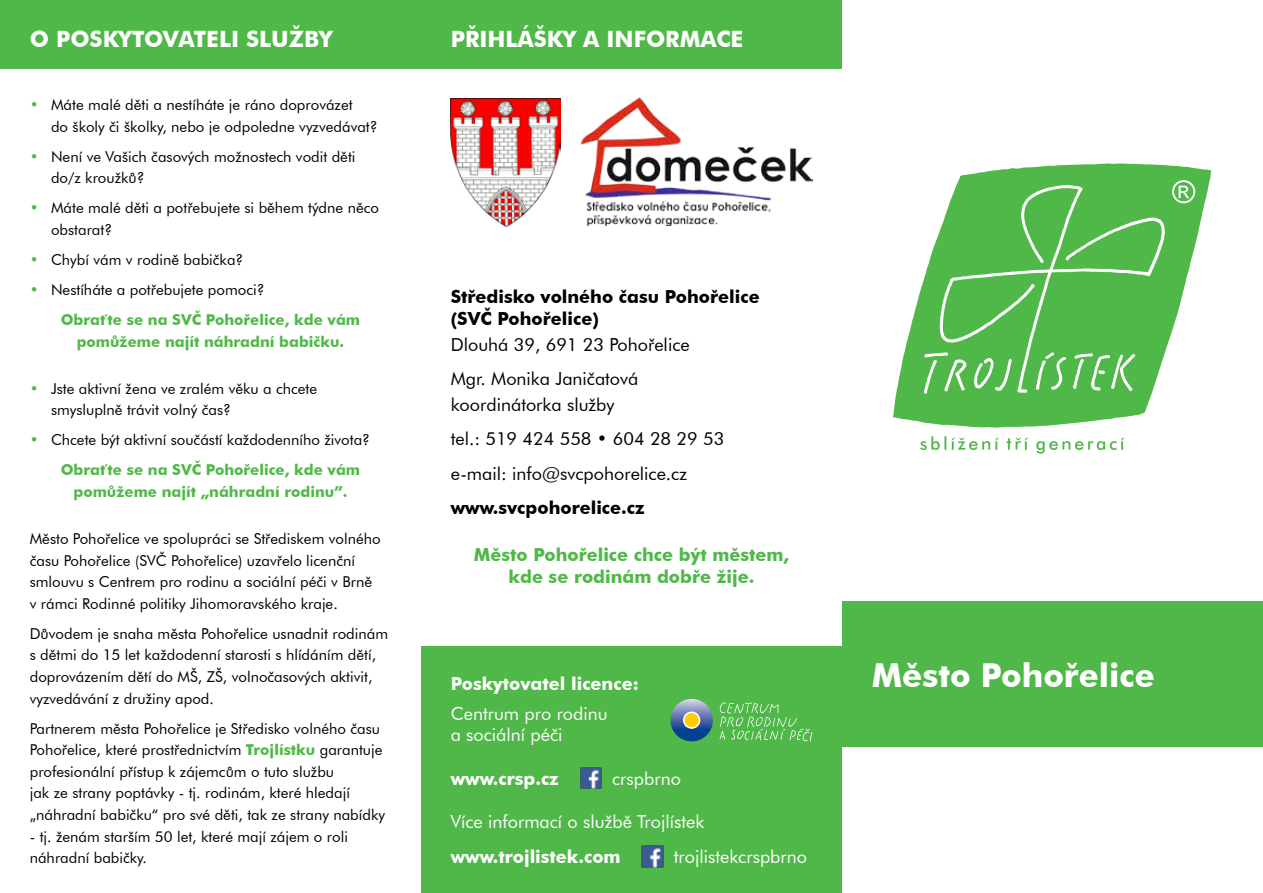
<style>
.page{position:relative;width:1263px;height:893px;background:#fff}
.page>*{position:absolute;margin:0;border:0;box-sizing:border-box;transform-origin:0 0}
.t1{font:700 33px "Futura CE";color:#fff}
.t2{font:700 22.5px "Futura CE";color:#fff}
.t3{font:18px/34.3px "Futura CE";color:#000}
.t4{font:18px/21.6px "Futura CE";color:#fff}
.t5{font:700 18px/21.6px "Futura CE";color:#000}
.t6{font:700 18px/21.6px "Futura CE";color:#50b848;text-align:center}
.t7{font:700 18px "Futura CE";color:#fff}
.t8{font:15px/21.6px "Futura CE";color:#000}
.t9{font:700 15px/30.2px "Futura CE";color:#50b848}
.s1{color:#50b848}
.s2{font-weight:400}
.s3{font-weight:400;color:#000}
.s4{font-weight:700;color:#50b848}
</style>
<div class="page">
<div style="left:421px;top:646px;width:421px;height:247px;background:#50b848"></div>
<svg style="left:893px;top:163px;width:319px;height:265px"></svg>
<svg style="left:920px;top:436px;width:204px;height:17px"></svg>
<svg style="left:924px;top:185px;width:241px;height:209px;fill:#50b848"></svg>
<svg style="left:1172px;top:180px;width:23px;height:23px"></svg>
<div style="left:842px;top:601px;width:421px;height:146px;background:#50b848"></div>
<div style="left:0;top:0;width:842px;height:69px;background:#50b848"></div>
<img style="left:451px;top:99px;width:109px;height:127px">
<img style="left:582px;top:98px;width:230px;height:127px">
<svg style="left:670px;top:699px;width:43px;height:42px"></svg>
<div style="left:685px;top:713px;width:14px;height:14px;background:#ffcb05;border-radius:50%"></div>
<svg style="left:719px;top:702px;width:93px;height:39px"></svg>
<img style="left:580px;top:767px;width:22px;height:22px">
<img style="left:642px;top:846px;width:21px;height:21px">
<h2 class="t2" style="left:30px;top:25px;width:304px">o poskytovateli služby</h2>
<h2 class="t2" style="left:451px;top:25px;width:294px">přihlášky a informace</h2>
<p class="t8" style="left:51px;top:94px;width:328px;text-indent:-21px"><span class="s1">•</span> Máte malé děti a nestíháte je ráno doprovázet<br>do školy či školky, nebo je odpoledne vyzvedávat?</p>
<p class="t8" style="left:51px;top:145px;width:306px;text-indent:-21px"><span class="s1">•</span> Není ve Vašich časových možnostech vodit děti do/z kroužků?</p>
<p class="t8" style="left:51px;top:197px;width:330px;text-indent:-21px"><span class="s1">•</span> Máte malé děti a potřebujete si během týdne něco obstarat?</p>
<p class="t8" style="left:30px;top:249px;width:215px"><span class="s1">•</span> Chybí vám v rodině babička?</p>
<p class="t9" style="left:61px;top:274px;width:301px;text-indent:-31px"><span class="s2">•</span> <span class="s3">Nestíháte a potřebujete pomoci?<br></span>Obraťte se na SVČ Pohořelice, kde vám</p>
<p class="t9" style="left:77px;top:326px;width:269px">pomůžeme najít náhradní babičku.</p>
<p class="t8" style="left:51px;top:377px;width:268px;text-indent:-21px"><span class="s1">•</span> Jste aktivní žena ve zralém věku a chcete smysluplně trávit volný čas?</p>
<p class="t8" style="left:61px;top:425px;width:311px;line-height:30px;text-indent:-31px"><span class="s1">•</span> Chcete být aktivní součástí každodenního života?<br><span class="s4">Obraťte se na SVČ Pohořelice, kde vám</span></p>
<p class="t9" style="left:73px;top:476px;width:276px">pomůžeme najít „náhradní rodinu”.</p>
<p class="t8" style="left:30px;top:528px;width:352px">Město Pohořelice ve spolupráci se Střediskem volného času Pohořelice (SVČ Pohořelice) uzavřelo licenční smlouvu s Centrem pro rodinu a sociální péči v Brně v rámci Rodinné politiky Jihomoravského kraje.</p>
<p class="t8" style="left:30px;top:623px;width:360px">Důvodem je snaha města Pohořelice usnadnit rodinám s dětmi do 15 let každodenní starosti s hlídáním dětí, doprovázením dětí do MŠ, ZŠ, volnočasových aktivit, vyzvedávání z družiny apod.</p>
<p class="t8" style="left:30px;top:717px;width:357px">Partnerem města Pohořelice je Středisko volného času Pohořelice, které prostřednictvím <span class="s4">Trojlístku</span> garantuje profesionální přístup k zájemcům o tuto službu<br>jak ze strany poptávky - tj. rodinám, které hledají „náhradní babičku“ pro své děti, tak ze strany nabídky</p>
<p class="t8" style="left:30px;top:825px;width:320px">- tj. ženám starším 50 let, které mají zájem o roli náhradní babičky.</p>
<p class="t5" style="left:451px;top:286px;width:310px">Středisko volného času Pohořelice (SVČ Pohořelice)</p>
<p class="t3" style="left:451px;top:327px;width:240px">Dlouhá 39, 691 23 Pohořelice<br>Mgr. Monika Janičatová</p>
<p class="t3" style="left:451px;top:387px;width:275px">koordinátorka služby<br>tel.: 519 424 558 • 604 28 29 53 e-mail: info@svcpohorelice.cz</p>
<p class="t5" style="left:451px;top:497px;width:196px">www.svcpohorelice.cz</p>
<p class="t6" style="left:474px;top:544px;width:317px">Město Pohořelice chce být městem, kde se rodinám dobře žije.</p>
<p class="t7" style="left:451px;top:672px;width:190px">Poskytovatel licence:</p>
<p class="t4" style="left:451px;top:702px;width:158px">Centrum pro rodinu a sociální péči</p>
<p class="t7" style="left:451px;top:767px;width:110px">www.crsp.cz</p>
<p class="t4" style="left:612px;top:767px;width:70px">crspbrno</p>
<p class="t4" style="left:674px;top:804px;width:135px;line-height:35px;text-indent:-223px">Více informací o službě Trojlístek trojlistekcrspbrno</p>
<p class="t7" style="left:451px;top:846px;width:171px">www.trojlistek.com</p>
<h1 class="t1" style="left:872px;top:655px;width:285px">Město Pohořelice</h1>
</div>
